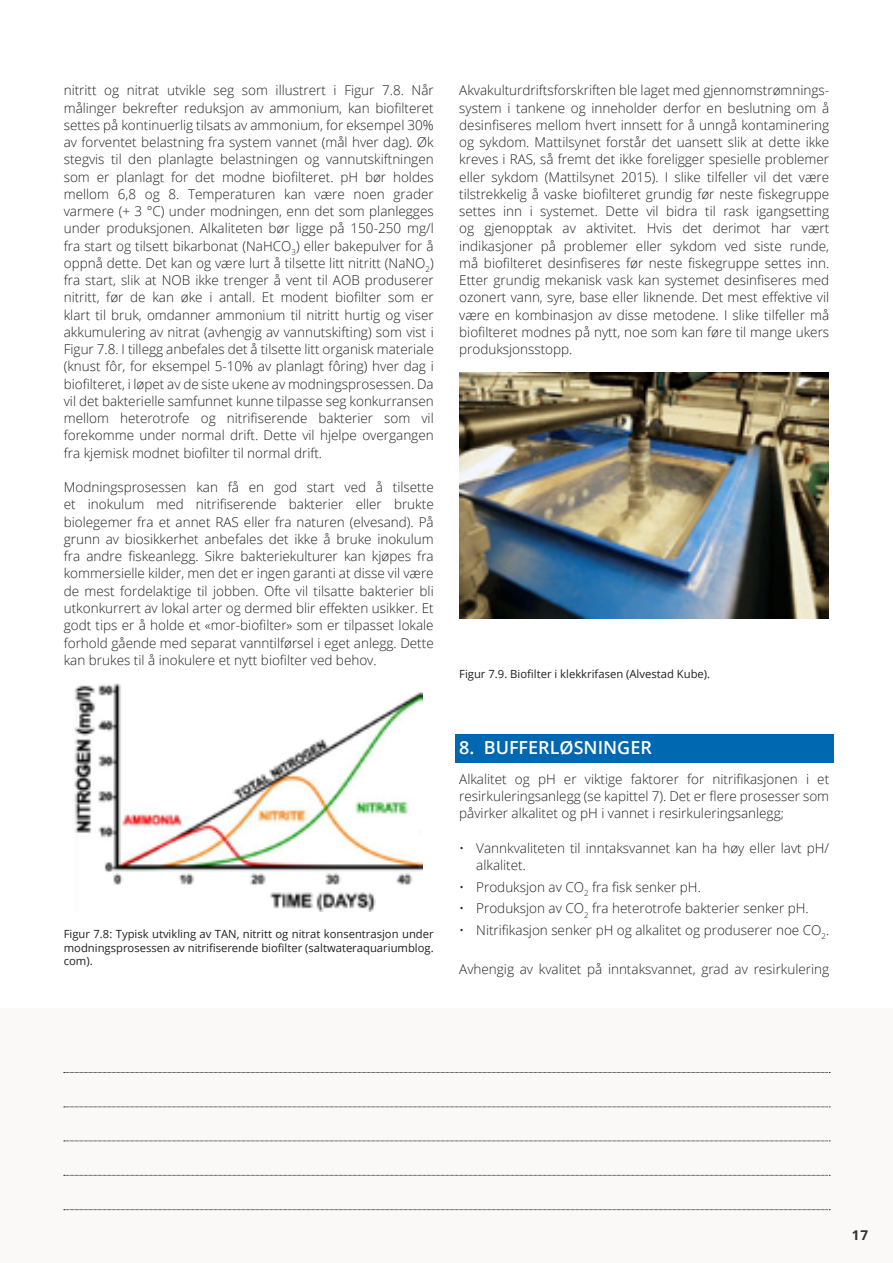
<style>
.page{position:relative;width:893px;height:1263px;background:#fff}
.page>*{position:absolute;margin:0;border:0;box-sizing:border-box;transform-origin:0 0}
.t1{font:600 18px "Open Sans";color:#fff}
.t2{font:300 13.5px/17.2px "Open Sans";color:#231f20;text-align:justify}
.t3{font:700 13.5px "Open Sans";color:#323031}
.t4{font:11.25px/13.5px "Open Sans";color:#231f20;text-align:justify}
</style>
<div class="page">
<div style="left:0;top:1008px;width:893px;height:255px;background:#faf9f7"></div>
<svg style="left:64px;top:1072px;width:766px;height:1px"></svg>
<svg style="left:64px;top:1141px;width:766px;height:1px"></svg>
<svg style="left:64px;top:1106px;width:766px;height:1px"></svg>
<svg style="left:64px;top:1175px;width:766px;height:1px"></svg>
<svg style="left:64px;top:1209px;width:766px;height:1px"></svg>
<div style="left:455px;top:734px;width:378px;height:28px;background:#0067b1"></div>
<img style="left:74px;top:683px;width:349px;height:229px">
<img style="left:460px;top:373px;width:369px;height:245px">
<p class="t2" style="left:64px;top:81px;width:371px">nitritt og nitrat utvikle seg som illustrert i Figur 7.8. Når målinger bekrefter reduksjon av ammonium, kan biofilteret settes på kontinuerlig tilsats av ammonium, for eksempel 30% av forventet belastning fra system vannet (mål hver dag). Øk stegvis til den planlagte belastningen og vannutskiftningen som er planlagt for det modne biofilteret. pH bør holdes mellom 6,8 og 8. Temperaturen kan være noen grader varmere (+ 3 °C) under modningen, enn det som planlegges under produksjonen. Alkaliteten bør ligge på 150-250 mg/l fra start og tilsett bikarbonat (NaHCO<sub>3</sub>) eller bakepulver for å oppnå dette. Det kan og være lurt å tilsette litt nitritt (NaNO<sub>2</sub>) fra start, slik at NOB ikke trenger å vent til AOB produserer nitritt, før de kan øke i antall. Et modent biofilter som er klart til bruk, omdanner ammonium til nitritt hurtig og viser akkumulering av nitrat (avhengig av vannutskifting) som vist i Figur 7.8. I tillegg anbefales det å tilsette litt organisk materiale (knust fôr, for eksempel 5-10% av planlagt fôring) hver dag i biofilteret, i løpet av de siste ukene av modningsprosessen. Da vil det bakterielle samfunnet kunne tilpasse seg konkurransen mellom heterotrofe og nitrifiserende bakterier som vil forekomme under normal drift. Dette vil hjelpe overgangen fra kjemisk modnet biofilter til normal drift.</p>
<p class="t2" style="left:64px;top:478px;width:371px">Modningsprosessen kan få en god start ved å tilsette et inokulum med nitrifiserende bakterier eller brukte biolegemer fra et annet RAS eller fra naturen (elvesand). På grunn av biosikkerhet anbefales det ikke å bruke inokulum fra andre fiskeanlegg. Sikre bakteriekulturer kan kjøpes fra kommersielle kilder, men det er ingen garanti at disse vil være de mest fordelaktige til jobben. Ofte vil tilsatte bakterier bli utkonkurrert av lokal arter og dermed blir effekten usikker. Et godt tips er å holde et «mor-biofilter» som er tilpasset lokale forhold gående med separat vanntilførsel i eget anlegg. Dette kan brukes til å inokulere et nytt biofilter ved behov.</p>
<p class="t4" style="left:64px;top:927px;width:371px">Figur 7.8: Typisk utvikling av TAN, nitritt og nitrat konsentrasjon under modningsprosessen av nitrifiserende biofilter (saltwateraquariumblog. com).</p>
<p class="t2" style="left:459px;top:81px;width:371px">Akvakulturdriftsforskriften ble laget med gjennomstrømnings&shy;system i tankene og inneholder derfor en beslutning om å desinfiseres mellom hvert innsett for å unngå kontaminering og sykdom. Mattilsynet forstår det uansett slik at dette ikke kreves i RAS, så fremt det ikke foreligger spesielle problemer eller sykdom (Mattilsynet 2015). I slike tilfeller vil det være tilstrekkelig å vaske biofilteret grundig før neste fiskegruppe settes inn i systemet. Dette vil bidra til rask igangsetting og gjenopptak av aktivitet. Hvis det derimot har vært indikasjoner på problemer eller sykdom ved siste runde, må biofilteret desinfiseres før neste fiskegruppe settes inn.<br>Etter grundig mekanisk vask kan systemet desinfiseres med ozonert vann, syre, base eller liknende. Det mest effektive vil være en kombinasjon av disse metodene. I slike tilfeller må biofilteret modnes på nytt, noe som kan føre til mange ukers produksjonsstopp.</p>
<p class="t4" style="left:459px;top:667px;width:252px">Figur 7.9. Biofilter i klekkrifasen (Alvestad Kube).</p>
<h1 class="t1" style="left:459px;top:735px;width:194px">8. BUFFERLØSNINGER</h1>
<p class="t2" style="left:459px;top:770px;width:371px">Alkalitet og pH er viktige faktorer for nitrifikasjonen i et resirkuleringsanlegg (se kapittel 7). Det er flere prosesser som påvirker alkalitet og pH i vannet i resirkuleringsanlegg;</p>
<p class="t2" style="left:476px;top:839px;width:354px;text-indent:-17px">• Vannkvaliteten til inntaksvannet kan ha høy eller lavt pH/ alkalitet.</p>
<p class="t2" style="left:459px;top:878px;width:243px">• Produksjon av CO<sub>2</sub> fra fisk senker pH.</p>
<p class="t2" style="left:459px;top:899px;width:351px">• Produksjon av CO<sub>2</sub> fra heterotrofe bakterier senker pH.</p>
<p class="t2" style="left:459px;top:921px;width:371px">• Nitrifikasjon senker pH og alkalitet og produserer noe CO<sub>2</sub>.</p>
<p class="t2" style="left:459px;top:960px;width:371px">Avhengig av kvalitet på inntaksvannet, grad av resirkulering</p>
<p class="t3" style="left:852px;top:1225px;width:18px">17</p>
</div>
